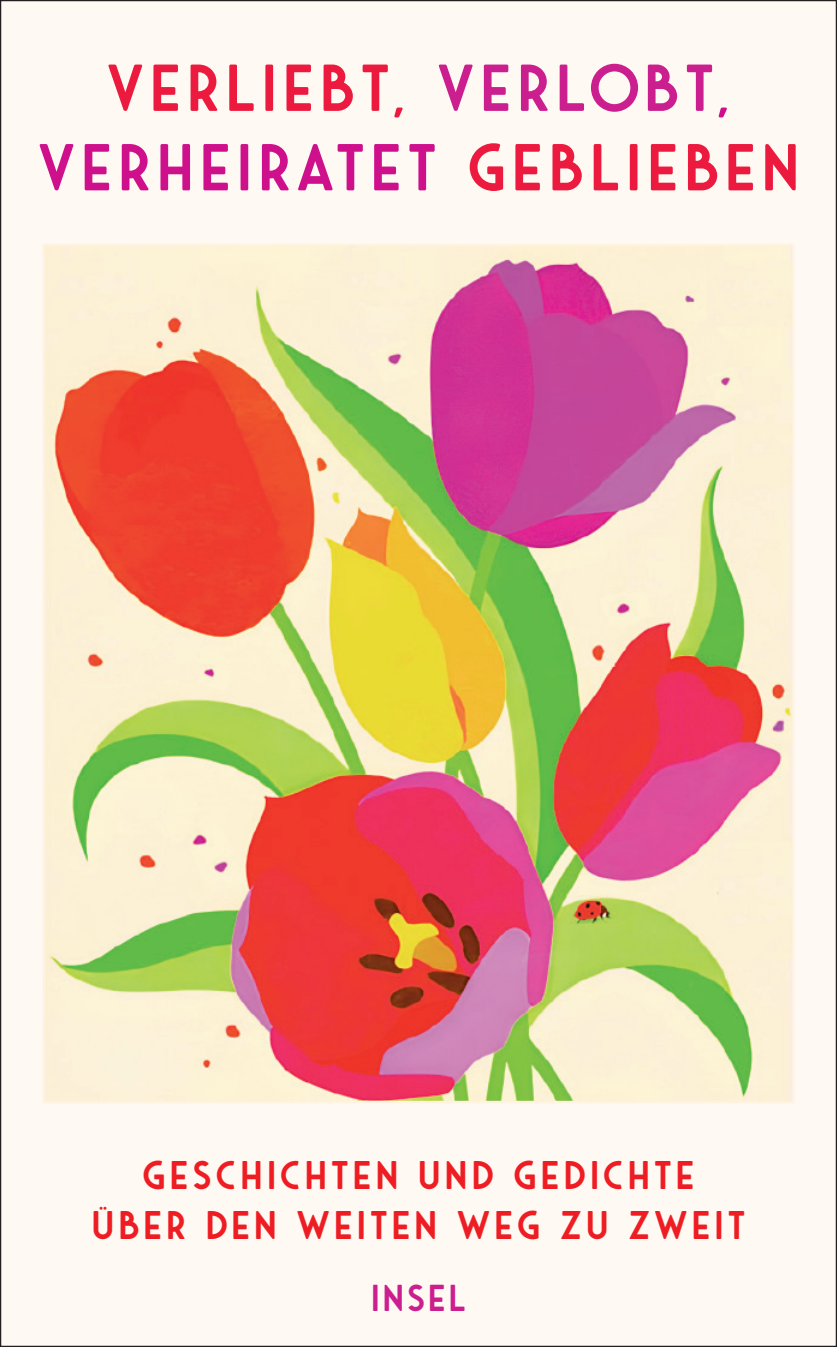
<style>
.page{position:relative;width:837px;height:1347px;background:#fff}
.page>*{position:absolute;margin:0;border:0;box-sizing:border-box;transform-origin:0 0}
.t1{font:600 66.25px/79.5px "Saveur Sans Round";letter-spacing:.09em;color:#ed1a40;text-align:center}
.t2{font:600 40px/50px "Saveur Sans Round";letter-spacing:.1em;color:#ee1d23;text-align:center}
.t3{font:600 37.5px "Saveur Sans Round";letter-spacing:.08em;color:#cc1f8f}
.s1{color:#cc1f8f}
.s2{color:#cf108c}
</style>
<div class="page">
<div style="left:0;top:0;width:836px;height:1346px;background:#fefaf3"></div>
<img style="left:46px;top:247px;width:745px;height:853px">
<h1 class="t1" style="left:38px;top:49px;width:762px">VERLIEBT, <span class="s1">VERLOBT</span><span class="s2">,<br>VERHEIRATET</span> GEBLIEBEN</h1>
<p class="t2" style="left:91px;top:1150px;width:655px">GESCHICHTEN UND GEDICHTE<br>ÜBER DEN WEITEN WEG ZU ZWEIT</p>
<p class="t3" style="left:371px;top:1278px;width:96px">INSEL</p>
</div>
